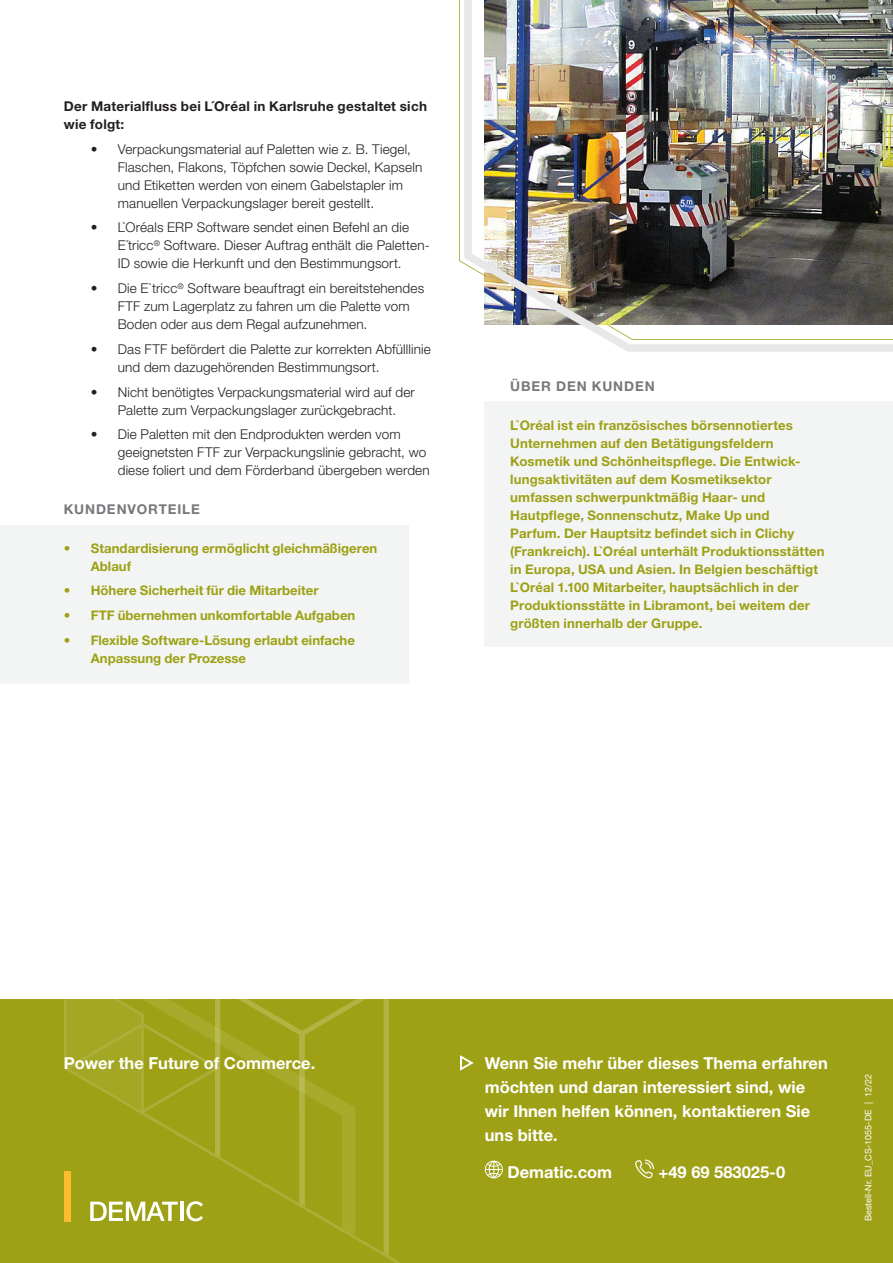
<style>
.page{position:relative;width:893px;height:1263px;background:#fff}
.page>*{position:absolute;margin:0;border:0;box-sizing:border-box;transform-origin:0 0}
.CS_About_Callout_Con{font:700 16.5px/24px "Helvetica Neue LT Std";color:#fff}
.t1{font:300 13.5px/18px "Helvetica Neue LT Std";letter-spacing:.01em;color:#231f20}
.CS_Heading_2{font:700 13.5px/18px "Helvetica Neue LT Std";letter-spacing:.02em;color:#231f20}
.CS_Sidebar_Heading{font:700 13.5px "Helvetica Neue LT Std";letter-spacing:.065em;color:#76787b}
.CS_Sidebar_Body{font:700 13.2px/18px "Helvetica Neue LT Std";letter-spacing:.01em;color:#9da113}
.CS_Sidenote{font:9px "Helvetica Neue LT Std";color:#fff}
</style>
<div class="page">
<div style="left:0;top:525px;width:408px;height:159px;background:#f3f4f4"></div>
<div style="left:485px;top:401px;width:408px;height:246px;background:#f3f4f4"></div>
<div style="left:0;top:999px;width:893px;height:264px;background:#9ea115"></div>
<svg style="left:485px;top:1160px;width:18px;height:18px"></svg>
<svg style="left:635px;top:1159px;width:19px;height:19px"></svg>
<svg style="left:66px;top:999px;width:323px;height:257px"></svg>
<div style="left:64px;top:1171px;width:6px;height:50px;background:#fdbb2e"></div>
<img style="left:484px;top:0;width:409px;height:352px">
<svg style="left:607px;top:325px;width:286px;height:15px"></svg>
<svg style="left:459px;top:0;width:27px;height:277px"></svg>
<p class="CS_Heading_2" style="left:64px;top:97px;width:365px">Der Materialfluss bei L´Oréal in Karlsruhe gestaltet sich wie folgt:</p>
<p class="t1" style="left:118px;top:140px;width:306px;text-indent:-27px">• Verpackungsmaterial auf Paletten wie z. B. Tiegel, Flaschen, Flakons, Töpfchen sowie Deckel, Kapseln und Etiketten werden von einem Gabelstapler im manuellen Verpackungslager bereit gestellt.</p>
<p class="t1" style="left:118px;top:218px;width:313px;text-indent:-27px">• L`Oréals ERP Software sendet einen Befehl an die<br>E´tricc<sup>®</sup> Software. Dieser Auftrag enthält die Paletten-<br>ID sowie die Herkunft und den Bestimmungsort.</p>
<p class="t1" style="left:118px;top:279px;width:308px;text-indent:-27px">• Die E`tricc<sup>®</sup> Software beauftragt ein bereitstehendes<br>FTF zum Lagerplatz zu fahren um die Palette vom<br>Boden oder aus dem Regal aufzunehmen.</p>
<p class="t1" style="left:118px;top:340px;width:314px;text-indent:-27px">• Das FTF befördert die Palette zur korrekten Abfülllinie und dem dazugehörenden Bestimmungsort.</p>
<p class="t1" style="left:118px;top:383px;width:299px;text-indent:-27px">• Nicht benötigtes Verpackungsmaterial wird auf der<br>Palette zum Verpackungslager zurückgebracht.</p>
<p class="t1" style="left:118px;top:425px;width:313px;text-indent:-27px">• Die Paletten mit den Endprodukten werden vom geeignetsten FTF zur Verpackungslinie gebracht, wo diese foliert und dem Förderband übergeben werden</p>
<p class="CS_Sidebar_Heading" style="left:64px;top:501px;width:138px">KUNDENVORTEILE</p>
<p class="CS_Sidebar_Body" style="left:91px;top:539px;width:288px;text-indent:-27px">• Standardisierung ermöglicht gleichmäßigeren<br>Ablauf</p>
<p class="CS_Sidebar_Body" style="left:64px;top:581px;width:256px">• Höhere Sicherheit für die Mitarbeiter</p>
<p class="CS_Sidebar_Body" style="left:64px;top:606px;width:293px">• FTF übernehmen unkomfortable Aufgaben</p>
<p class="CS_Sidebar_Body" style="left:91px;top:631px;width:266px;text-indent:-27px">• Flexible Software-Lösung erlaubt einfache<br>Anpassung der Prozesse</p>
<p class="CS_Sidebar_Heading" style="left:510px;top:378px;width:146px">ÜBER DEN KUNDEN</p>
<p class="CS_Sidebar_Body" style="left:510px;top:416px;width:316px">L`Oréal ist ein französisches börsennotiertes Unternehmen auf den Betätigungsfeldern Kosmetik und Schönheitspflege. Die Entwick&shy;lungsaktivitäten auf dem Kosmetiksektor umfassen schwerpunktmäßig Haar- und Hautpflege, Sonnenschutz, Make Up und<br>Parfum. Der Hauptsitz befindet sich in Clichy (Frankreich). L`Oréal unterhält Produktionsstätten in Europa, USA und Asien. In Belgien beschäftigt L`Oréal 1.100 Mitarbeiter, hauptsächlich in der Produktionsstätte in Libramont, bei weitem der größten innerhalb der Gruppe.</p>
<p class="CS_About_Callout_Con" style="left:64px;top:1050px;width:253px">Power the Future of Commerce.</p>
<p class="CS_About_Callout_Con" style="left:485px;top:1050px;width:345px">Wenn Sie mehr über dieses Thema erfahren möchten und daran interessiert sind, wie wir Ihnen helfen können, kontaktieren Sie uns bitte.</p>
<p class="CS_About_Callout_Con" style="left:507px;top:1160px;width:106px">Dematic.com</p>
<p class="CS_About_Callout_Con" style="left:658px;top:1160px;width:128px">+49 69 583025-0</p>
<p class="CS_Sidenote" style="left:863px;top:1221px;width:149px;rotate:-90deg">Bestell-Nr. EU_CS-1055-DE | 12/22</p>
</div>
